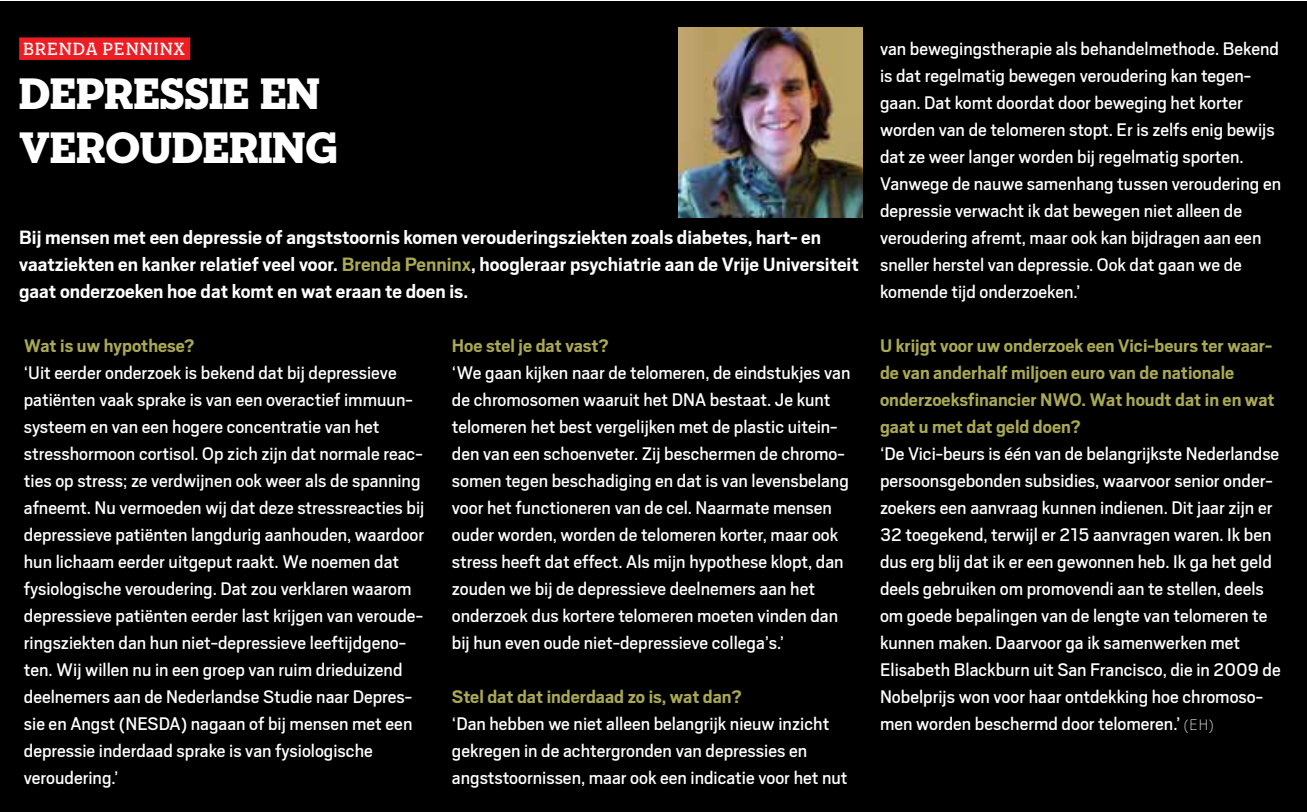
<style>
.page{position:relative;width:1307px;height:812px;background:#fff}
.page>*{position:absolute;margin:0;border:0;box-sizing:border-box;transform-origin:0 0}
.t1{font:45px/54px "Neutraface Slab Display Titling";color:#fff}
.t2{font:700 21.38px/27px "Scout";color:#fff}
.t3{font:20.25px/27px "Scout";color:#fff}
.t4{font:700 20.25px/27px "Scout";color:#aaa953}
.t5{font:18px "Neutraface Slab Display Stencil";letter-spacing:.07em;color:#fff}
.s1{color:#aaa953}
.s2{font-weight:100;font-size:16.88px}
</style>
<div class="page">
<div style="left:0;top:1px;width:1306px;height:810px;background:#000"></div>
<div style="left:19px;top:37px;width:171px;height:23px;background:#ed1d24"></div>
<img style="left:678px;top:28px;width:183px;height:189px">
<p class="t5" style="left:23px;top:39px;width:163px">BRENDA PENNINX</p>
<h1 class="t1" style="left:19px;top:67px;width:320px">DEPRESSIE EN<br>VEROUDERING</h1>
<p class="t2" style="left:19px;top:223px;width:841px">Bij mensen met een depressie of angststoornis komen verouderingsziekten zoals diabetes, hart- en vaatziekten en kanker relatief veel voor. <span class="s1">Brenda Penninx</span>, hoogleraar psychiatrie aan de Vrije Universiteit gaat onderzoeken hoe dat komt en wat eraan te doen is.</p>
<p class="t4" style="left:24px;top:331px;width:172px">Wat is uw hypothese?</p>
<p class="t3" style="left:24px;top:358px;width:402px">‘Uit eerder onderzoek is bekend dat bij depressieve patiënten vaak sprake is van een overactief immuun&shy;systeem en van een hogere concentratie van het stresshormoon cortisol. Op zich zijn dat normale reac&shy;ties op stress; ze verdwijnen ook weer als de spanning afneemt. Nu vermoeden wij dat deze stressreacties bij depressieve patiënten langdurig aanhouden, waardoor hun lichaam eerder uitgeput raakt. We noemen dat fysiologische veroudering. Dat zou verklaren waarom depressieve patiënten eerder last krijgen van veroude&shy;ringsziekten dan hun niet-depressieve leeftijdgeno&shy;ten. Wij willen nu in een groep van ruim drieduizend deelnemers aan de Nederlandse Studie naar Depres&shy;sie en Angst (NESDA) nagaan of bij mensen met een depressie inderdaad sprake is van fysiologische veroudering.’</p>
<p class="t4" style="left:452px;top:331px;width:158px">Hoe stel je dat vast?</p>
<p class="t3" style="left:452px;top:358px;width:400px">‘We gaan kijken naar de telomeren, de eindstukjes van de chromosomen waaruit het DNA bestaat. Je kunt telomeren het best vergelijken met de plastic uitein&shy;den van een schoenveter. Zij beschermen de chromo&shy;somen tegen beschadiging en dat is van levensbelang voor het functioneren van de cel. Naarmate mensen ouder worden, worden de telomeren korter, maar ook stress heeft dat effect. Als mijn hypothese klopt, dan zouden we bij de depressieve deelnemers aan het onderzoek dus kortere telomeren moeten vinden dan bij hun even oude niet-depressieve collega’s.’</p>
<p class="t4" style="left:452px;top:682px;width:291px">Stel dat dat inderdaad zo is, wat dan?</p>
<p class="t3" style="left:452px;top:709px;width:397px">‘Dan hebben we niet alleen belangrijk nieuw inzicht gekregen in de achtergronden van depressies en angststoornissen, maar ook een indicatie voor het nut</p>
<p class="t3" style="left:879px;top:34px;width:402px">van bewegingstherapie als behandelmethode. Bekend is dat regelmatig bewegen veroudering kan tegen&shy;gaan. Dat komt doordat door beweging het korter worden van de telomeren stopt. Er is zelfs enig bewijs dat ze weer langer worden bij regelmatig sporten.<br>Vanwege de nauwe samenhang tussen veroudering en depressie verwacht ik dat bewegen niet alleen de veroudering afremt, maar ook kan bijdragen aan een sneller herstel van depressie. Ook dat gaan we de komende tijd onderzoeken.’</p>
<p class="t4" style="left:879px;top:331px;width:396px">U krijgt voor uw onderzoek een Vici-beurs ter waar&shy;de van anderhalf miljoen euro van de nationale onderzoeksfinancier NWO. Wat houdt dat in en wat gaat u met dat geld doen?</p>
<p class="t3" style="left:879px;top:439px;width:402px">‘De Vici-beurs is één van de belangrijkste Nederlandse persoonsgebonden subsidies, waarvoor senior onder&shy;zoekers een aanvraag kunnen indienen. Dit jaar zijn er 32 toegekend, terwijl er 215 aanvragen waren. Ik ben dus erg blij dat ik er een gewonnen heb. Ik ga het geld deels gebruiken om promovendi aan te stellen, deels om goede bepalingen van de lengte van telomeren te kunnen maken. Daarvoor ga ik samenwerken met Elisabeth Blackburn uit San Francisco, die in 2009 de Nobelprijs won voor haar ontdekking hoe chromoso&shy;men worden beschermd door telomeren.’ <span class="s2">(EH )</span></p>
</div>
